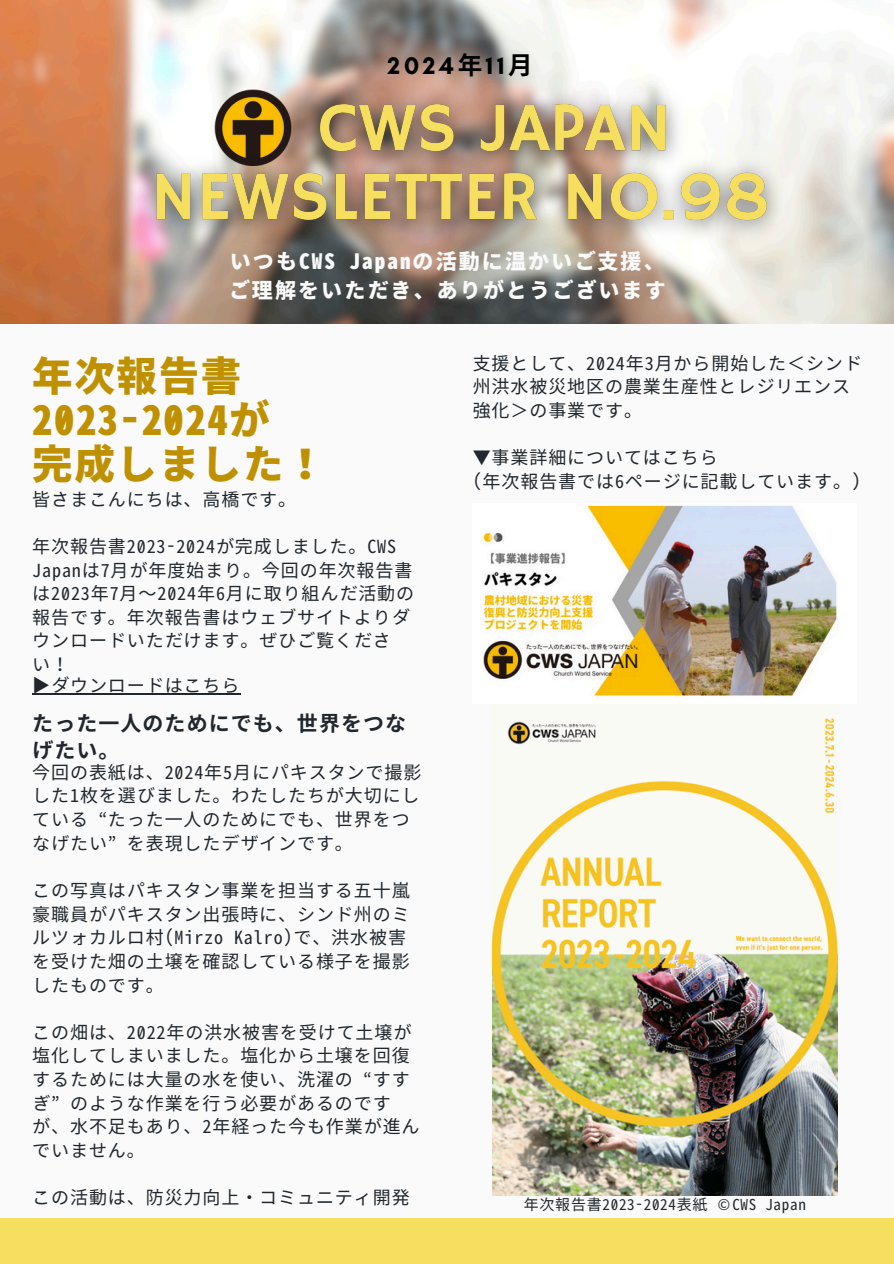
<style>
.page{position:relative;width:894px;height:1264px;background:#fff}
.page>*{position:absolute;margin:0;border:0;box-sizing:border-box;transform-origin:0 0}
.t1{font:40.5px/43.8px "Gen Ei Gothic M H";letter-spacing:.04em;color:#bf9000}
.t2{font:700 24.6px "Glacial Indifference";letter-spacing:.15em;color:#000}
.t3{font:21px/29.2px "Gen Ei Gothic M H";letter-spacing:.1em;color:#fafafa}
.t4{font:21px/27px "Gen Ei Gothic M B";letter-spacing:.05em;color:#21272d}
.t5{font:18px/23.7px "Gen Ei Gothic M R";letter-spacing:.05em;color:#21272d}
.t6{font:15px "Gen Ei Gothic M R";letter-spacing:.05em;color:#21272d}
.s1{font-family:"Noto Sans CJ Ksc"}
</style>
<div class="page">
<img style="left:0;top:0;width:893px;height:324px">
<div style="left:0;top:324px;width:893px;height:896px;background:#fafafa"></div>
<div style="left:0;top:1218px;width:893px;height:45px;background:#f6de5f"></div>
<img style="left:492px;top:718px;width:345px;height:477px">
<img style="left:125px;top:76px;width:674px;height:179px">
<hr style="left:32px;top:693px;width:208px;height:1px;background:#21272d">
<img style="left:483px;top:505px;width:354px;height:191px">
<p class="t2" style="left:387px;top:50px;width:142px">2024<span class="s1">年</span>11<span class="s1">月</span></p>
<h3 class="t3" style="left:229px;top:248px;width:438px">いつもCWS Japanの活動に温かいご支援、ご理解をいただき、ありがとうございます</h3>
<p class="t1" style="left:32px;top:356px;width:295px">年次報告書<br>2023-2024が<br>完成しました！</p>
<h4 class="t5" style="left:32px;top:488px;width:265px">皆さまこんにちは、高橋です。</h4>
<p class="t5" style="left:32px;top:535px;width:383px">年次報告書2023-2024が完成しました。CWS<br>Japanは7月が年度始まり。今回の年次報告書は2023年7月～2024年6月に取り組んだ活動の報告です。年次報告書はウェブサイトよりダウンロードいただけます。ぜひご覧くださ<br>い！</p>
<h5 class="t5" style="left:32px;top:675px;width:209px">▶︎ダウンロードはこちら</h5>
<h2 class="t4" style="left:32px;top:710px;width:375px">たった一人のためにでも、世界をつなげたい。</h2>
<h5 class="t5" style="left:32px;top:761px;width:390px">今回の表紙は、2024年5月にパキスタンで撮影した1枚を選びました。わたしたちが大切にしている“たった一人のためにでも、世界をつなげたい”を表現したデザインです。</h5>
<h5 class="t5" style="left:32px;top:879px;width:379px">この写真はパキスタン事業を担当する五十嵐豪職員がパキスタン出張時に、シンド州のミルツォカルロ村(Mirzo Kalro)で、洪水被害を受けた畑の土壌を確認している様子を撮影したものです。</h5>
<h4 class="t5" style="left:32px;top:1021px;width:388px">この畑は、2022年の洪水被害を受けて土壌が塩化してしまいました。塩化から土壌を回復するためには大量の水を使い、洗濯の“すすぎ”のような作業を行う必要があるのです<br>が、水不足もあり、2年経った今も作業が進んでいません。</h4>
<h5 class="t5" style="left:32px;top:1186px;width:379px">この活動は、防災力向上・コミュニティ開発</h5>
<h5 class="t5" style="left:472px;top:352px;width:390px">支援として、2024年3月から開始した＜シンド州洪水被災地区の農業生産性とレジリエンス強化＞の事業です。</h5>
<h5 class="t5" style="left:472px;top:446px;width:389px">▼事業詳細についてはこちら<br>(年次報告書では6ページに記載しています。)</h5>
<h5 class="t6" style="left:523px;top:1195px;width:283px">年次報告書2023-2024表紙 ©CWS Japan</h5>
</div>
